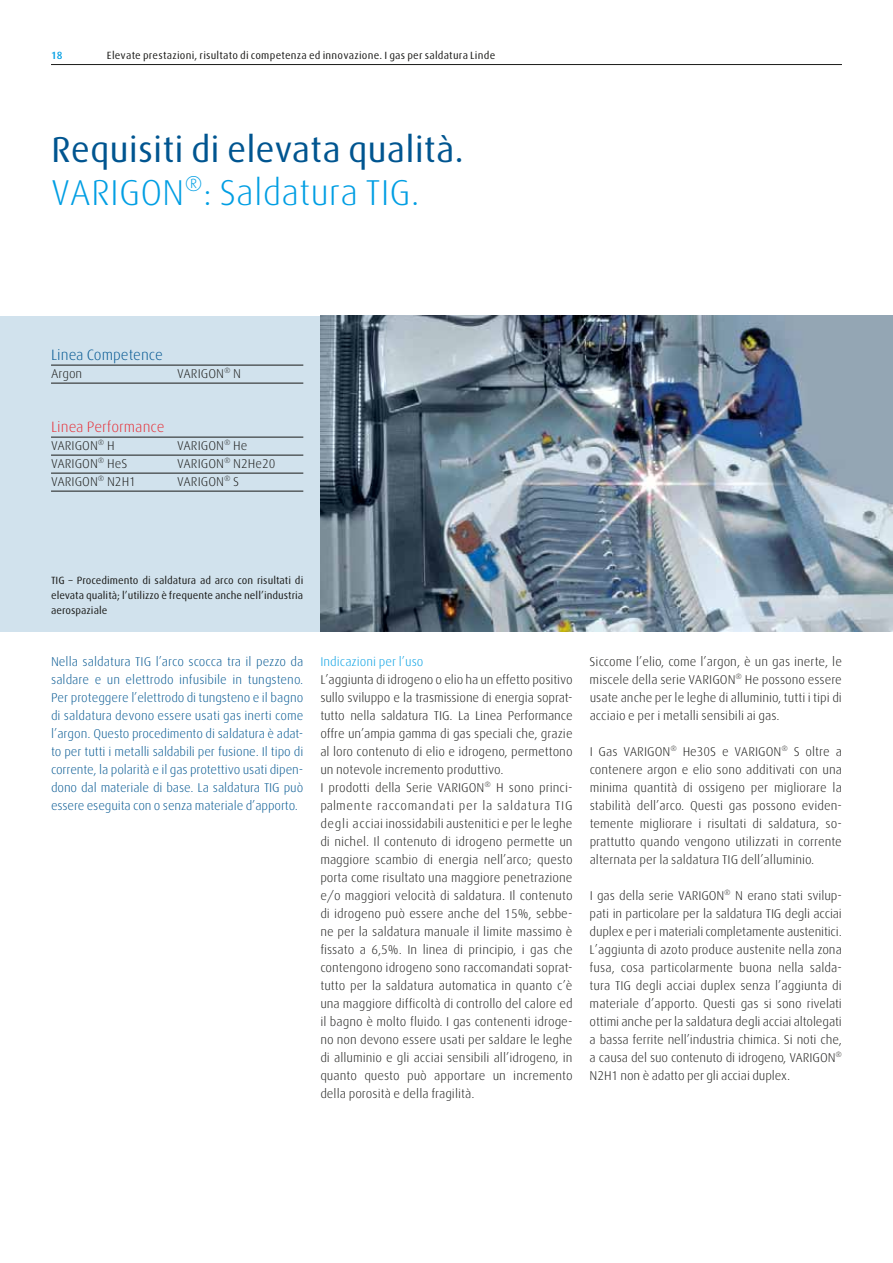
<style>
.page{position:relative;width:893px;height:1263px;background:#fff}
.page>*{position:absolute;margin:0;border:0;box-sizing:border-box;transform-origin:0 0}
.t1{font:36px/43.2px "Linde Dax";color:#005590}
.t2{font:300 15px "Linde Dax";color:#e72e36}
.t3{font:300 15px "Linde Dax";color:#005590}
.t4{font:300 12.75px/18px "Linde Dax";color:#1a1a18;text-align:justify}
.t5{font:300 12.75px/18px "Linde Dax";letter-spacing:-.01em;color:#005590;text-align:justify}
.t6{font:300 12.75px "Linde Dax";color:#009ee3}
.t7{font:10.5px/15px "Linde Dax";letter-spacing:.01em;color:#1a1a18;text-align:justify}
.t8{font:500 10.5px "Linde Dax";color:#009ee3}
.s1{font-weight:300;color:#009ee3}
</style>
<div class="page">
<hr style="left:51px;top:64px;width:791px;height:1px;background:#1a1a18">
<div style="left:0;top:315px;width:893px;height:316px;background:#d1e2ed"></div>
<hr style="left:51px;top:365px;width:252px;height:1px;background:#1a1a18">
<hr style="left:51px;top:383px;width:252px;height:1px;background:#1a1a18">
<hr style="left:51px;top:437px;width:252px;height:1px;background:#1a1a18">
<hr style="left:51px;top:455px;width:252px;height:1px;background:#1a1a18">
<hr style="left:51px;top:473px;width:252px;height:1px;background:#1a1a18">
<hr style="left:51px;top:491px;width:252px;height:1px;background:#1a1a18">
<img style="left:320px;top:315px;width:573px;height:316px">
<p class="t8" style="left:51px;top:50px;width:18px">018</p>
<p class="t7" style="left:107px;top:48px;width:390px">Elevate prestazioni, risultato di competenza ed innovazione. I gas per saldatura Linde</p>
<p class="t8" style="left:51px;top:49px;width:13px">18</p>
<h1 class="t1" style="left:51px;top:128px;width:415px">Requisiti di elevata qualità.<br><span class="s1">VARIGON</span><sup>®</sup><span class="s1">: Saldatura TIG.</span></h1>
<p class="t3" style="left:51px;top:347px;width:113px">Linea Competence</p>
<p class="t4" style="left:51px;top:365px;width:33px">Argon</p>
<p class="t4" style="left:177px;top:365px;width:65px">VARIGON<sup>®</sup> N</p>
<p class="t2" style="left:51px;top:419px;width:115px">Linea Performance</p>
<p class="t4" style="left:51px;top:437px;width:65px">VARIGON<sup>®</sup> H</p>
<p class="t4" style="left:177px;top:437px;width:72px">VARIGON<sup>®</sup> He</p>
<p class="t4" style="left:51px;top:455px;width:78px">VARIGON<sup>®</sup> HeS</p>
<p class="t4" style="left:177px;top:455px;width:100px">VARIGON<sup>®</sup> N2He20</p>
<p class="t4" style="left:51px;top:473px;width:86px">VARIGON<sup>®</sup> N2H1</p>
<p class="t4" style="left:177px;top:473px;width:64px">VARIGON<sup>®</sup> S</p>
<p class="t7" style="left:51px;top:573px;width:254px">TIG – Procedimento di saldatura ad arco con risultati di elevata qualità; l’utilizzo è frequente anche nell’industria aerospaziale</p>
<p class="t6" style="left:320px;top:655px;width:105px">Indicazioni per l’uso</p>
<p class="t4" style="left:320px;top:671px;width:254px;text-align:left">L’aggiunta di idrogeno o elio ha un effetto positivo sullo sviluppo e la trasmissione di energia soprat&shy;tutto nella saldatura TIG. La Linea Performance offre un’ampia gamma di gas speciali che, grazie al loro contenuto di elio e idrogeno, permettono un notevole incremento produttivo.<br>I prodotti della Serie VARIGON<sup>®</sup> H sono princi&shy;palmente raccomandati per la saldatura TIG degli acciai inossidabili austenitici e per le leghe di nichel. Il contenuto di idrogeno permette un maggiore scambio di energia nell’arco; questo porta come risultato una maggiore penetrazione e/o maggiori velocità di saldatura. Il contenuto di idrogeno può essere anche del 15%, sebbe&shy;ne per la saldatura manuale il limite massimo è fissato a 6,5%. In linea di principio, i gas che contengono idrogeno sono raccomandati soprat&shy;tutto per la saldatura automatica in quanto c’è una maggiore difficoltà di controllo del calore ed il bagno è molto fluido. I gas contenenti idroge&shy;no non devono essere usati per saldare le leghe di alluminio e gli acciai sensibili all’idrogeno, in quanto questo può apportare un incremento della porosità e della fragilità.</p>
<p class="t5" style="left:51px;top:653px;width:254px">Nella saldatura TIG l’arco scocca tra il pezzo da saldare e un elettrodo infusibile in tungsteno.<br>Per proteggere l’elettrodo di tungsteno e il bagno di saldatura devono essere usati gas inerti come l’argon. Questo procedimento di saldatura è adat&shy;to per tutti i metalli saldabili per fusione. Il tipo di corrente, la polarità e il gas protettivo usati dipen&shy;dono dal materiale di base. La saldatura TIG può essere eseguita con o senza materiale d’apporto.</p>
<p class="t4" style="left:590px;top:653px;width:254px">Siccome l’elio, come l’argon, è un gas inerte, le miscele della serie VARIGON<sup>®</sup> He possono essere usate anche per le leghe di alluminio, tutti i tipi di acciaio e per i metalli sensibili ai gas.</p>
<p class="t4" style="left:590px;top:743px;width:254px">I Gas VARIGON<sup>®</sup> He30S e VARIGON<sup>®</sup> S oltre a contenere argon e elio sono additivati con una minima quantità di ossigeno per migliorare la stabilità dell’arco. Questi gas possono eviden&shy;temente migliorare i risultati di saldatura, so&shy;prattutto quando vengono utilizzati in corrente alternata per la saldatura TIG dell’alluminio.</p>
<p class="t4" style="left:590px;top:887px;width:254px">I gas della serie VARIGON<sup>®</sup> N erano stati svilup&shy;pati in particolare per la saldatura TIG degli acciai duplex e per i materiali completamente austenitici.<br>L’aggiunta di azoto produce austenite nella zona fusa, cosa particolarmente buona nella salda&shy;tura TIG degli acciai duplex senza l’aggiunta di materiale d’apporto. Questi gas si sono rivelati ottimi anche per la saldatura degli acciai altolegati a bassa ferrite nell’industria chimica. Si noti che, a causa del suo contenuto di idrogeno, VARIGON<sup>® </sup>N2H1 non è adatto per gli acciai duplex.</p>
</div>
